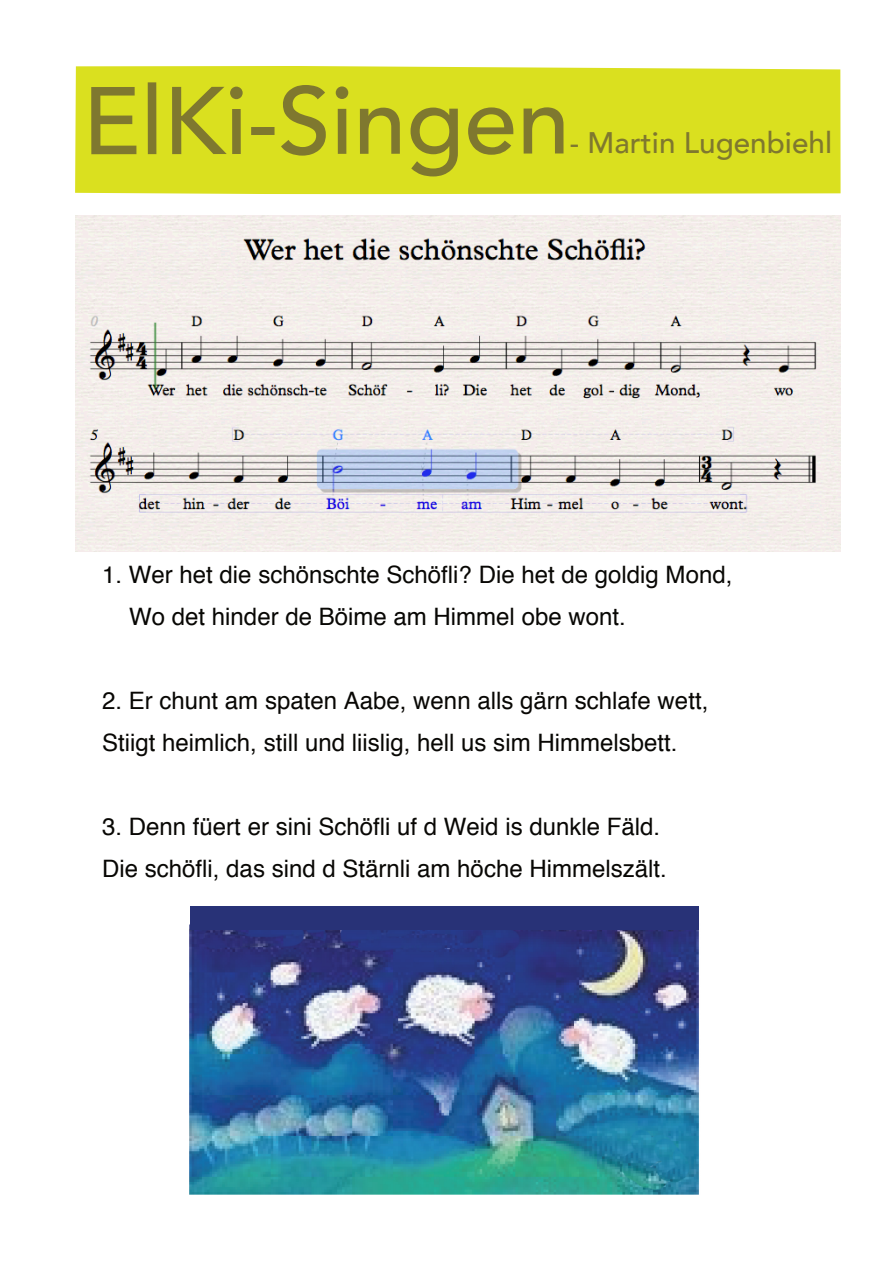
<style>
.page{position:relative;width:894px;height:1263px;background:#fff}
.page>*{position:absolute;margin:0;border:0;box-sizing:border-box;transform-origin:0 0}
.t1{font:500 94.95px "Avenir";color:#7f782f}
.t2{font:500 29.7px "Avenir";color:#7f782f}
.t3{font:24px/42px "Helvetica";color:#080704}
</style>
<div class="page">
<div style="left:75px;top:66px;width:765px;height:129px;background:#dae01f"></div>
<img style="left:75px;top:215px;width:765px;height:337px">
<img style="left:190px;top:924px;width:509px;height:270px">
<div style="left:190px;top:906px;width:508px;height:24px;background:#283277"></div>
<h1 class="t1" style="left:83px;top:59px;width:489px">ElKi-Singen</h1>
<p class="t2" style="left:569px;top:124px;width:264px">- Martin Lugenbiehl</p>
<p class="t3" style="left:129px;top:555px;width:604px;text-indent:-27px">1. Wer het die schönschte Schöfli? Die het de goldig Mond,<br>Wo det hinder de Böime am Himmel obe wont.</p>
<p class="t3" style="left:102px;top:681px;width:607px">2. Er chunt am spaten Aabe, wenn alls gärn schlafe wett,<br>Stiigt heimlich, still und liislig, hell us sim Himmelsbett.</p>
<p class="t3" style="left:102px;top:807px;width:566px">3. Denn füert er sini Schöfli uf d Weid is dunkle Fäld.<br>Die schöfli, das sind d Stärnli am höche Himmelszält.</p>
</div>
